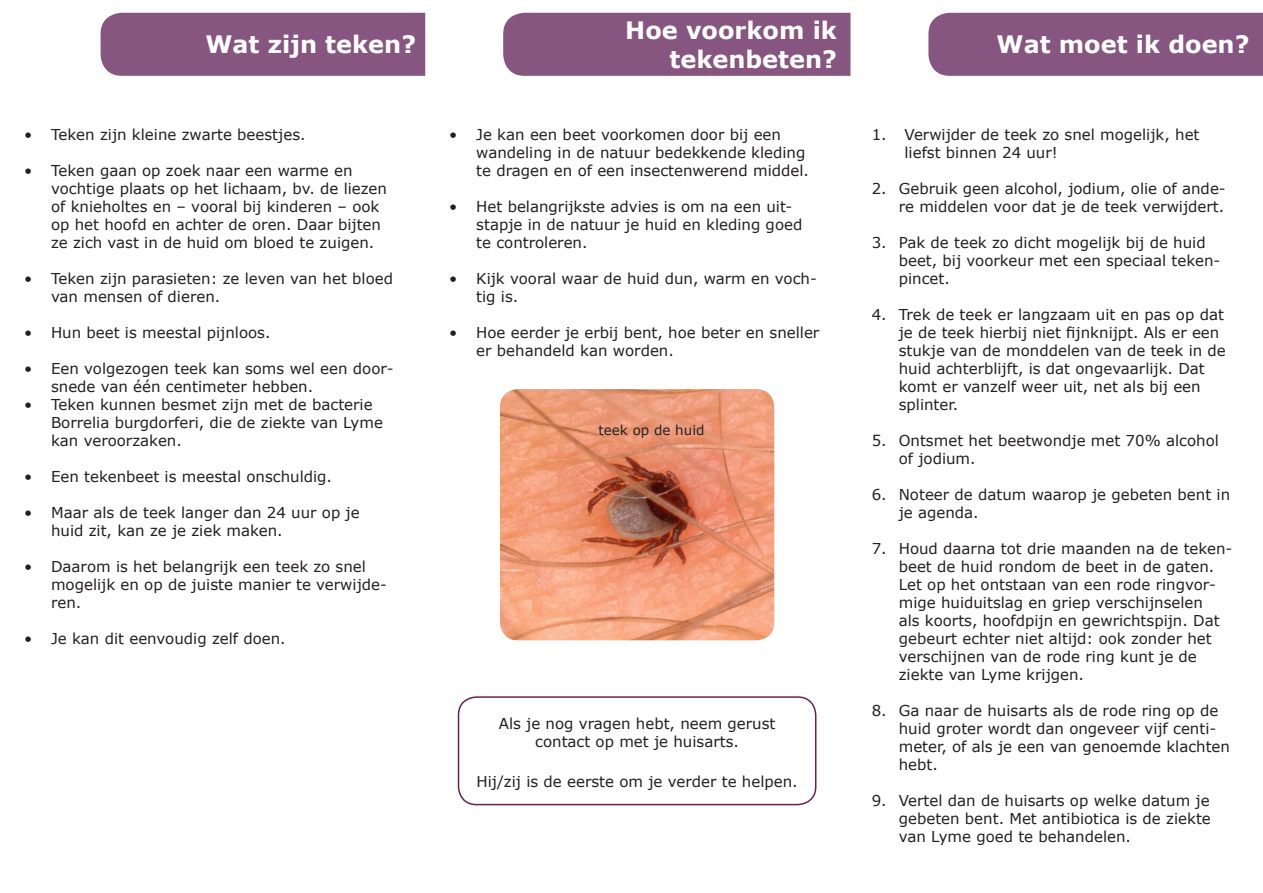
<style>
.page{position:relative;width:1263px;height:893px;background:#fff}
.page>*{position:absolute;margin:0;border:0;box-sizing:border-box;transform-origin:0 0}
.t1{font:700 24px "Verdana";color:#fff}
.t2{font:15px/18px "Verdana";color:#231f20}
.t3{font:13.5px "Verdana";color:#231f20}
</style>
<div class="page">
<div style="left:101px;top:13px;width:324px;height:63px;background:#865580"></div>
<div style="left:928px;top:13px;width:335px;height:63px;background:#865580"></div>
<div style="left:503px;top:13px;width:347px;height:63px;background:#865580"></div>
<div style="left:458px;top:696px;width:358px;height:109px;border:2px solid #6a2052;border-radius:18px"></div>
<img style="left:500px;top:389px;width:274px;height:251px">
<p class="t1" style="left:206px;top:28px;width:212px">Wat zijn teken?</p>
<p class="t2" style="left:24px;top:125px;width:283px">• Teken zijn kleine zwarte beestjes.</p>
<p class="t2" style="left:51px;top:161px;width:338px;text-indent:-27px">• Teken gaan op zoek naar een warme en vochtige plaats op het lichaam, bv. de liezen of knieholtes en – vooral bij kinderen – ook op het hoofd en achter de oren. Daar bijten ze zich vast in de huid om bloed te zuigen.</p>
<p class="t2" style="left:51px;top:269px;width:344px;text-indent:-27px">• Teken zijn parasieten: ze leven van het bloed van mensen of dieren.</p>
<p class="t2" style="left:24px;top:323px;width:248px">• Hun beet is meestal pijnloos.</p>
<p class="t2" style="left:51px;top:359px;width:344px;text-indent:-27px">• Een volgezogen teek kan soms wel een door&shy;snede van één centimeter hebben.</p>
<p class="t2" style="left:51px;top:395px;width:334px;text-indent:-27px">• Teken kunnen besmet zijn met de bacterie<br>Borrelia burgdorferi, die de ziekte van Lyme kan veroorzaken.</p>
<p class="t2" style="left:24px;top:467px;width:310px">• Een tekenbeet is meestal onschuldig.</p>
<p class="t2" style="left:51px;top:503px;width:310px;text-indent:-27px">• Maar als de teek langer dan 24 uur op je huid zit, kan ze je ziek maken.</p>
<p class="t2" style="left:51px;top:557px;width:337px;text-indent:-27px">• Daarom is het belangrijk een teek zo snel mogelijk en op de juiste manier te verwijde&shy;ren.</p>
<p class="t2" style="left:24px;top:629px;width:263px">• Je kan dit eenvoudig zelf doen.</p>
<p class="t1" style="left:625px;top:13px;width:213px">Hoe voorkom ik</p>
<p class="t1" style="left:669px;top:42px;width:169px">tekenbeten?</p>
<p class="t2" style="left:476px;top:125px;width:334px;text-indent:-27px">• Je kan een beet voorkomen door bij een wandeling in de natuur bedekkende kleding te dragen en of een insectenwerend middel.</p>
<p class="t2" style="left:476px;top:197px;width:328px;text-indent:-27px">• Het belangrijkste advies is om na een uit&shy;stapje in de natuur je huid en kleding goed te controleren.</p>
<p class="t2" style="left:476px;top:269px;width:342px;text-indent:-27px">• Kijk vooral waar de huid dun, warm en voch&shy;tig is.</p>
<p class="t2" style="left:476px;top:323px;width:345px;text-indent:-27px">• Hoe eerder je erbij bent, hoe beter en sneller er behandeld kan worden.</p>
<p class="t3" style="left:599px;top:421px;width:107px">teek op de huid</p>
<p class="t2" style="left:499px;top:714px;width:278px">Als je nog vragen hebt, neem gerust</p>
<p class="t2" style="left:535px;top:732px;width:205px">contact op met je huisarts.</p>
<p class="t2" style="left:477px;top:772px;width:323px">Hij/zij is de eerste om je verder te helpen.</p>
<p class="t1" style="left:997px;top:28px;width:254px">Wat moet ik doen?</p>
<p class="t2" style="left:904px;top:125px;width:297px;text-indent:-33px">1. Verwijder de teek zo snel mogelijk, het liefst binnen 24 uur!</p>
<p class="t2" style="left:872px;top:179px;width:355px;text-align:right">2. Gebruik geen alcohol, jodium, olie of ande&shy;re middelen voor dat je de teek verwijdert.</p>
<p class="t2" style="left:899px;top:233px;width:323px;text-indent:-27px">3. Pak de teek zo dicht mogelijk bij de huid beet, bij voorkeur met een speciaal teken&shy;pincet.</p>
<p class="t2" style="left:899px;top:305px;width:329px;text-indent:-27px">4. Trek de teek er langzaam uit en pas op dat je de teek hierbij niet fijnknijpt. Als er een stukje van de monddelen van de teek in de huid achterblijft, is dat ongevaarlijk. Dat komt er vanzelf weer uit, net als bij een splinter.</p>
<p class="t2" style="left:899px;top:431px;width:322px;text-indent:-27px">5. Ontsmet het beetwondje met 70% alcohol of jodium.</p>
<p class="t2" style="left:899px;top:485px;width:333px;text-indent:-27px">6. Noteer de datum waarop je gebeten bent in je agenda.</p>
<p class="t2" style="left:899px;top:539px;width:335px;text-indent:-27px">7. Houd daarna tot drie maanden na de teken&shy;beet de huid rondom de beet in de gaten.<br>Let op het ontstaan van een rode ringvor&shy;mige huiduitslag en griep verschijnselen<br>als koorts, hoofdpijn en gewrichtspijn. Dat gebeurt echter niet altijd: ook zonder het verschijnen van de rode ring kunt je de ziekte van Lyme krijgen.</p>
<p class="t2" style="left:899px;top:701px;width:333px;text-indent:-27px">8. Ga naar de huisarts als de rode ring op de huid groter wordt dan ongeveer vijf centi&shy;meter, of als je een van genoemde klachten hebt.</p>
<p class="t2" style="left:899px;top:791px;width:314px;text-align:justify;text-indent:-27px">9. Vertel dan de huisarts op welke datum je gebeten bent. Met antibiotica is de ziekte van Lyme goed te behandelen.</p>
</div>
